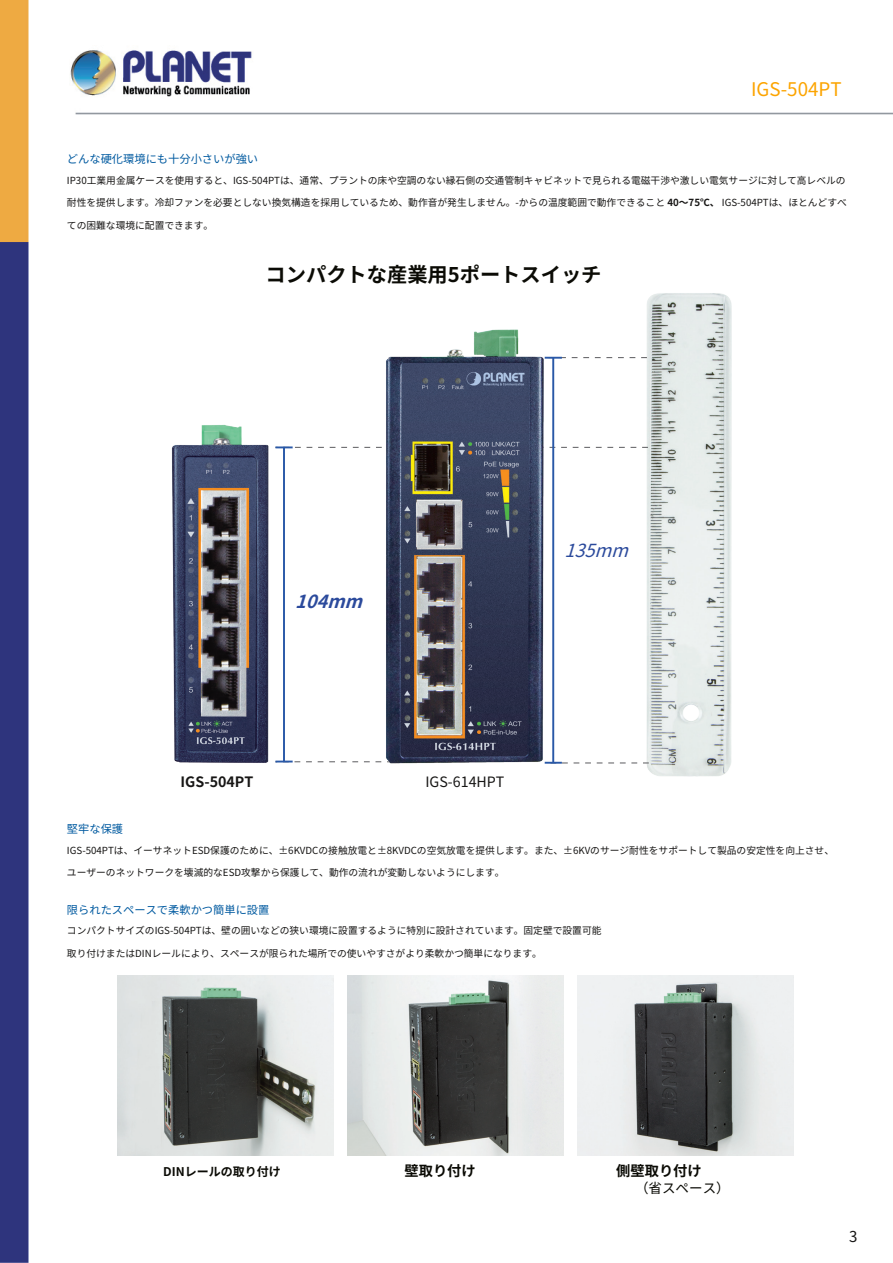
<style>
.page{position:relative;width:893px;height:1263px;background:#fff}
.page>*{position:absolute;margin:0;border:0;box-sizing:border-box;transform-origin:0 0}
.t1{font:700 20.25px "Noto Sans CJ Kjp";color:#0b0b05}
.t2{font:18.75px "Noto Sans CJ Kjp";color:#fca400}
.t3{font:italic 18px "Noto Sans CJ Kjp";color:#2b4a9c}
.t4{font:italic 700 18px "Noto Sans CJ Kjp";color:#2b4a9c}
.t5{font:15px "Noto Sans CJ Kjp";color:#171615}
.t6{font:700 14.25px "Noto Sans CJ Kjp";color:#0a0a04}
.t7{font:14.25px "Noto Sans CJ Kjp";color:#171615}
.t8{font:700 14.25px "Noto Sans CJ Kjp";color:#171615}
.t9{font:13.5px "Noto Sans CJ Kjp";color:#0a0a04}
.t10{font:700 12px "Noto Sans CJ Kjp";color:#0a0a04}
.t11{font:11.25px "Noto Sans CJ Kjp";color:#005aa0}
.t12{font:9.75px "Noto Sans CJ Kjp";color:#171615}
.s1{font-weight:700}
</style>
<div class="page">
<img style="left:0;top:0;width:893px;height:1263px">
<img style="left:626px;top:282px;width:126px;height:511px">
<img style="left:367px;top:325px;width:198px;height:456px">
<img style="left:148px;top:402px;width:150px;height:385px">
<svg style="left:275px;top:446px;width:373px;height:2px"></svg>
<svg style="left:275px;top:761px;width:129px;height:1px"></svg>
<hr style="left:283px;top:447px;width:2px;height:315px;background:#2958a7">
<svg style="left:545px;top:357px;width:102px;height:2px"></svg>
<svg style="left:545px;top:762px;width:104px;height:2px"></svg>
<hr style="left:552px;top:357px;width:2px;height:406px;background:#2958a7">
<img style="left:118px;top:975px;width:216px;height:180px">
<img style="left:347px;top:975px;width:217px;height:180px">
<img style="left:577px;top:975px;width:216px;height:180px">
<h2 class="t2" style="left:751px;top:75px;width:92px">IGS‑504PT</h2>
<p class="t11" style="left:67px;top:150px;width:193px">どんな硬化環境にも十分小さいが強い</p>
<p class="t12" style="left:67px;top:172px;width:780px">IP30工業用金属ケースを使用すると、IGS‑504PTは、通常、プラントの床や空調のない縁石側の交通管制キャビネットで見られる電磁干渉や激しい電気サージに対して高レベルの</p>
<p class="t12" style="left:67px;top:195px;width:781px">耐性を提供します。冷却ファンを必要としない換気構造を採用しているため、動作音が発生しません。‑からの温度範囲で動作できること <span class="s1">40～75℃、</span> IGS‑504PTは、ほとんどすべ</p>
<p class="t12" style="left:67px;top:217px;width:148px">ての困難な環境に配置できます。</p>
<h1 class="t1" style="left:266px;top:259px;width:337px">コンパクトな産業用5ポートスイッチ</h1>
<h3 class="t4" style="left:295px;top:587px;width:76px">104mm</h3>
<h3 class="t3" style="left:564px;top:536px;width:73px">135mm</h3>
<h3 class="t8" style="left:181px;top:770px;width:74px">IGS‑504PT</h3>
<h3 class="t7" style="left:425px;top:770px;width:81px">IGS‑614HPT</h3>
<p class="t11" style="left:67px;top:820px;width:58px">堅牢な保護</p>
<p class="t12" style="left:67px;top:842px;width:769px">IGS‑504PTは、イーサネットESD保護のために、±6KVDCの接触放電と±8KVDCの空気放電を提供します。また、±6KVのサージ耐性をサポートして製品の安定性を向上させ、</p>
<p class="t12" style="left:67px;top:865px;width:439px">ユーザーのネットワークを壊滅的なESD攻撃から保護して、動作の流れが変動しないようにします。</p>
<p class="t11" style="left:67px;top:901px;width:204px">限られたスペースで柔軟かつ簡単に設置</p>
<p class="t12" style="left:67px;top:923px;width:536px">コンパクトサイズのIGS‑504PTは、壁の囲いなどの狭い環境に設置するように特別に設計されています。固定壁で設置可能</p>
<p class="t12" style="left:67px;top:945px;width:476px">取り付けまたはDINレールにより、スペースが限られた場所での使いやすさがより柔軟かつ簡単になります。</p>
<p class="t10" style="left:163px;top:1161px;width:119px">DINレールの取り付け</p>
<h3 class="t6" style="left:404px;top:1159px;width:73px">壁取り付け</h3>
<h3 class="t6" style="left:616px;top:1159px;width:87px">側壁取り付け</h3>
<h3 class="t9" style="left:635px;top:1178px;width:96px">（省スペース）</h3>
<h3 class="t5" style="left:849px;top:1224px;width:10px">3</h3>
</div>
